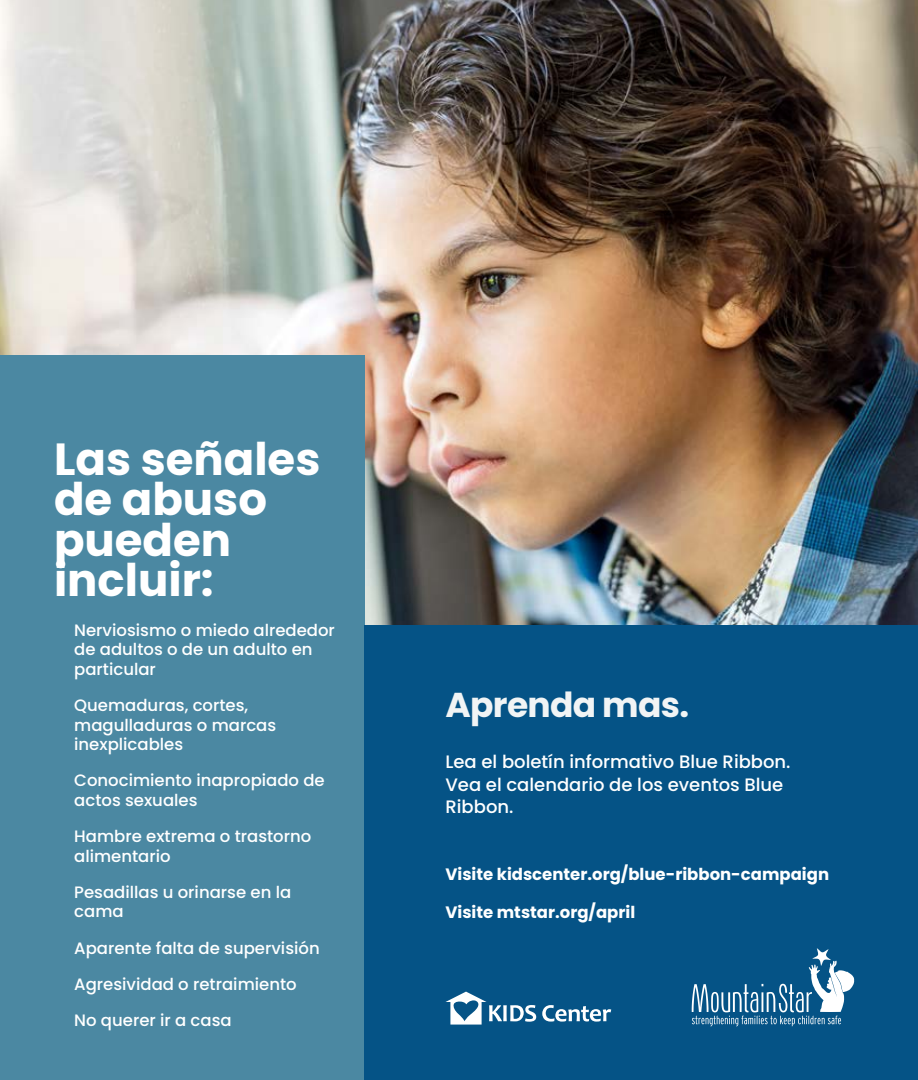
<style>
.page{position:relative;width:918px;height:1080px;background:#fff}
.page>*{position:absolute;margin:0;border:0;box-sizing:border-box;transform-origin:0 0}
.t1{font:700 45px/40.5px "Poppins";color:#fff}
.t2{font:700 34.5px "Poppins";letter-spacing:-.02em;color:#f1f4f5}
.t3{font:500 18px/22.5px "Poppins";color:#fff}
.t4{font:500 16.5px/19.5px "Poppins";color:#fff}
.t5{font:700 16.5px "Poppins";color:#fff}
</style>
<div class="page">
<img style="left:0;top:0;width:918px;height:625px">
<div style="left:0;top:355px;width:365px;height:725px;background:#4b88a2"></div>
<div style="left:365px;top:625px;width:553px;height:455px;background:#055386"></div>
<svg style="left:542px;top:1005px;width:69px;height:17px"></svg>
<svg style="left:446px;top:992px;width:90px;height:33px"></svg>
<svg style="left:692px;top:948px;width:163px;height:78px"></svg>
<h1 class="t1" style="left:54px;top:439px;width:268px">Las señales de abuso pueden incluir:</h1>
<p class="t4" style="left:74px;top:620px;width:262px">Nerviosismo o miedo alrededor de adultos o de un adulto en particular</p>
<p class="t4" style="left:74px;top:696px;width:204px">Quemaduras, cortes, magulladuras o marcas inexplicables</p>
<p class="t4" style="left:74px;top:771px;width:252px">Conocimiento inapropiado de actos sexuales</p>
<p class="t4" style="left:74px;top:827px;width:239px">Hambre extrema o trastorno alimentario</p>
<p class="t4" style="left:74px;top:882px;width:218px">Pesadillas u orinarse en la cama</p>
<p class="t4" style="left:74px;top:930px;width:247px;line-height:36.3px">Aparente falta de supervisión<br>Agresividad o retraimiento<br>No querer ir a casa</p>
<h2 class="t2" style="left:446px;top:685px;width:245px">Aprenda mas.</h2>
<p class="t3" style="left:446px;top:751px;width:347px">Lea el boletín informativo Blue Ribbon.<br>Vea el calendario de los eventos Blue<br>Ribbon.</p>
<p class="t5" style="left:446px;top:865px;width:385px">Visite kidscenter.org/blue-ribbon-campaign</p>
<p class="t5" style="left:446px;top:902px;width:191px">Visite mtstar.org/april</p>
</div>
